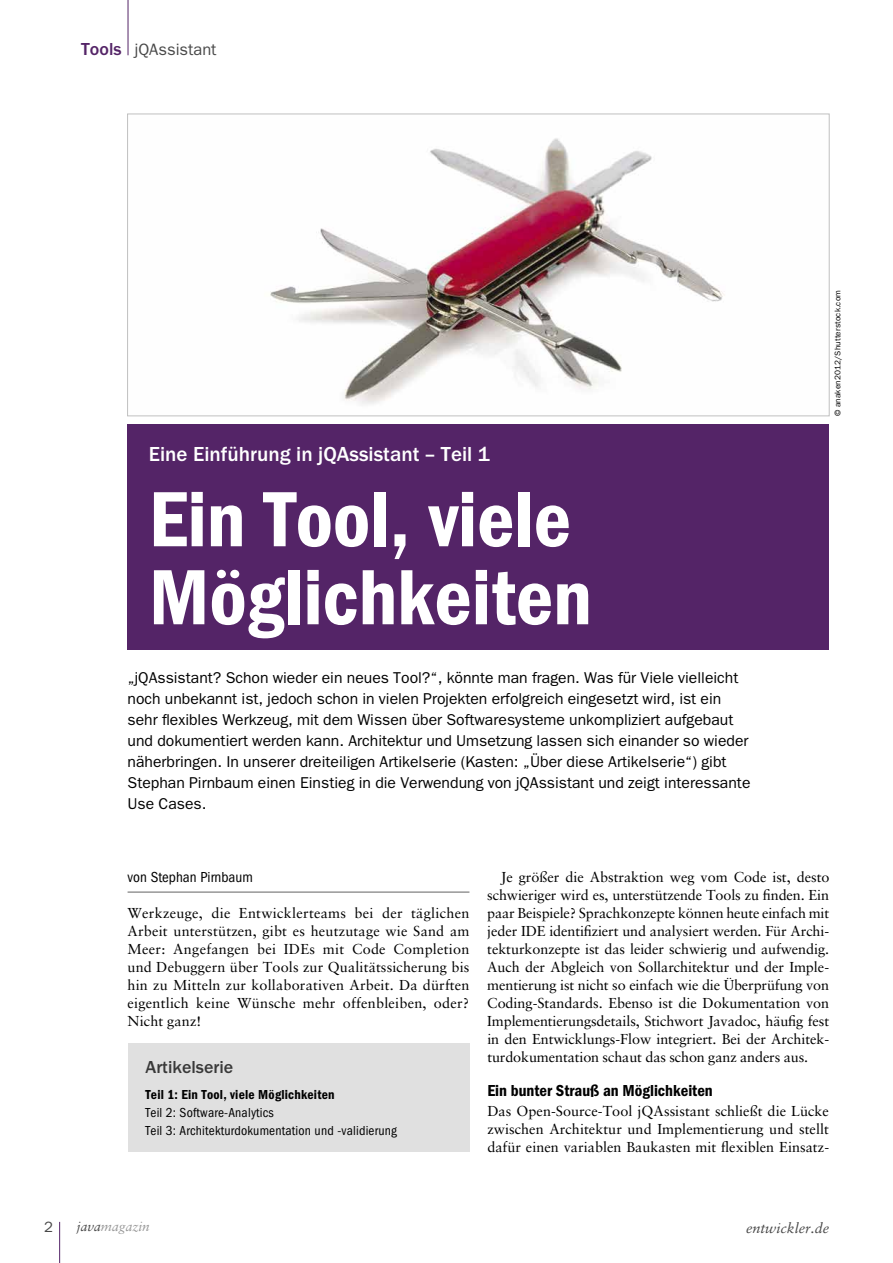
<style>
.page{position:relative;width:893px;height:1263px;background:#fff}
.page>*{position:absolute;margin:0;border:0;box-sizing:border-box;transform-origin:0 0}
.t1{font:81px/78px "ITC Franklin Gothic Std Dm Cd";color:#fff}
.t2{font:500 21px "ITC Franklin Gothic Std";color:#fff}
.t3{font:500 18px "ITC Franklin Gothic Std";color:#393939}
.t4{font:16.5px "ITC Franklin Gothic Std Dm Cd";color:#000}
.t5{font:16.5px "ITC Franklin Gothic Std";color:#484848}
.t6{font:15.75px/21px "ITC Franklin Gothic Std";color:#000}
.t7{font:condensed 15px "ITC Franklin Gothic Std";color:#000}
.t8{font:15px "ITC Franklin Gothic Std";color:#484848}
.t9{font:14.4px/18px "Sabon LT Std";letter-spacing:.005em;color:#000;text-align:justify}
.t10{font:italic 14.4px "Sabon LT Std";color:#484848}
.t11{font:condensed 13.5px/18px "ITC Franklin Gothic Std";letter-spacing:.015em;color:#000}
.t12{font:13.5px "ITC Franklin Gothic Std Dm Cd";letter-spacing:.015em;color:#000}
.t13{font:italic 13.5px "Sabon LT Std";color:#989898}
.t14{font:8.25px "ITC Franklin Gothic Std";letter-spacing:.015em;color:#000}
.s1{font-weight:500;font-size:18px;color:#542467}
.s2{color:#484848}
</style>
<div class="page">
<hr style="left:128px;top:0;width:1px;height:55px;background:#542467">
<hr style="left:59px;top:1222px;width:1px;height:41px;background:#542467">
<img style="left:270px;top:138px;width:455px;height:266px">
<div style="left:128px;top:424px;width:701px;height:226px;background:#542467"></div>
<hr style="left:128px;top:892px;width:341px;height:1px;background:#636363">
<div style="left:128px;top:1043px;width:342px;height:109px;background:#e0e0e0"></div>
<p class="t5" style="left:81px;top:40px;width:137px"><span class="s1">Tools</span> jQAssistant</p>
<h2 class="t2" style="left:149px;top:442px;width:343px">Eine Einführung in jQAssistant – Teil 1</h2>
<h1 class="t1" style="left:149px;top:481px;width:444px">Ein Tool, viele<br>Möglichkeiten</h1>
<p class="t6" style="left:128px;top:667px;width:624px">„jQAssistant? Schon wieder ein neues Tool?“, könnte man fragen. Was für Viele vielleicht noch unbekannt ist, jedoch schon in vielen Projekten erfolgreich eingesetzt wird, ist ein sehr flexibles Werkzeug, mit dem Wissen über Softwaresysteme unkompliziert aufgebaut und dokumentiert werden kann. Architektur und Umsetzung lassen sich einander so wieder näherbringen. In unserer dreiteiligen Artikelserie (Kasten: „Über diese Artikelserie“) gibt Stephan Pirnbaum einen Einstieg in die Verwendung von jQAssistant und zeigt interessante Use Cases.</p>
<p class="t14" style="left:833px;top:416px;width:127px;rotate:-90deg">© anaken2012/Shutterstock.com</p>
<p class="t7" style="left:128px;top:869px;width:127px">von Stephan Pirnbaum</p>
<p class="t9" style="left:128px;top:904px;width:343px">Werkzeuge, die Entwicklerteams bei der täglichen Arbeit unterstützen, gibt es heutzutage wie Sand am Meer: Angefangen bei IDEs mit Code Completion und Debuggern über Tools zur Qualitätssicherung bis hin zu Mitteln zur kollaborativen Arbeit. Da dürften eigentlich keine Wünsche mehr offenbleiben, oder?<br>Nicht ganz!</p>
<p class="t3" style="left:145px;top:1057px;width:89px">Artikelserie</p>
<p class="t12" style="left:145px;top:1087px;width:191px">Teil 1: Ein Tool, viele Möglichkeiten</p>
<p class="t11" style="left:145px;top:1104px;width:253px">Teil 2: Software-Analytics<br>Teil 3: Architekturdokumentation und -validierung</p>
<p class="t9" style="left:487px;top:868px;width:344px;text-indent:14px">Je größer die Abstraktion weg vom Code ist, desto schwieriger wird es, unterstützende Tools zu finden. Ein paar Beispiele? Sprachkonzepte können heute einfach mit jeder IDE identifiziert und analysiert werden. Für Archi&shy;tekturkonzepte ist das leider schwierig und aufwendig.<br>Auch der Abgleich von Sollarchitektur und der Imple&shy;mentierung ist nicht so einfach wie die Überprüfung von Coding-Standards. Ebenso ist die Dokumentation von Implementierungsdetails, Stichwort Javadoc, häufig fest in den Entwicklungs-Flow integriert. Bei der Architek&shy;turdokumentation schaut das schon ganz anders aus.</p>
<p class="t4" style="left:487px;top:1081px;width:227px">Ein bunter Strauß an Möglichkeiten</p>
<p class="t9" style="left:487px;top:1102px;width:343px">Das Open-Source-Tool jQAssistant schließt die Lücke zwischen Architektur und Implementierung und stellt dafür einen variablen Baukasten mit flexiblen Einsatz-</p>
<p class="t8" style="left:44px;top:1218px;width:11px">2</p>
<p class="t13" style="left:77px;top:1218px;width:74px"><span class="s2">java</span>magazin</p>
<p class="t10" style="left:746px;top:1219px;width:85px">entwickler.de</p>
</div>
